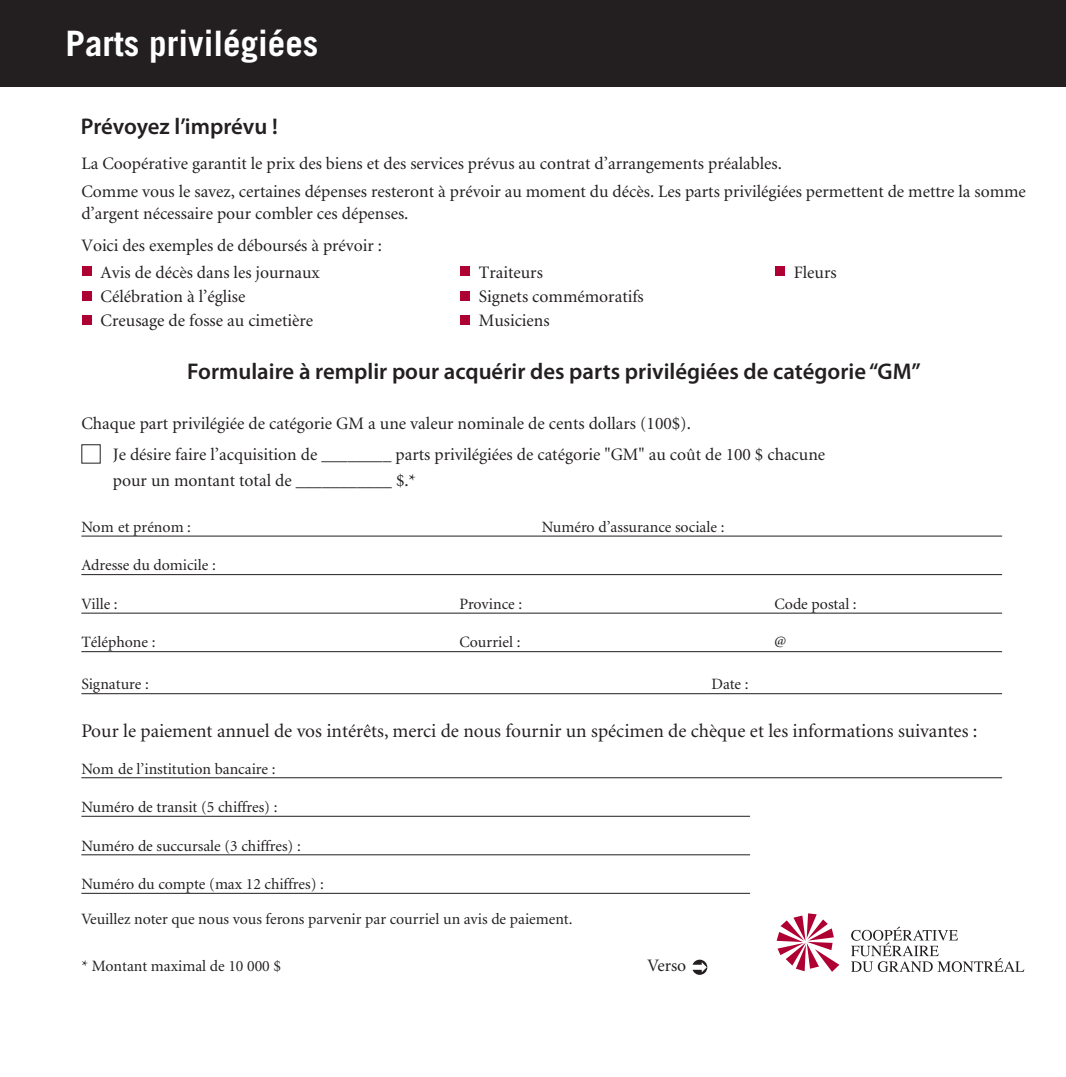
<style>
.page{position:relative;width:1066px;height:1077px;background:#fff}
.page>*{position:absolute;margin:0;border:0;box-sizing:border-box;transform-origin:0 0}
.t1{font:700 35px "Trade Gothic";color:#fff}
.t2{font:600 22.75px "Myriad Pro";color:#231f20}
.t3{font:19.25px "Minion";color:#231f20}
.t4{font:17.5px/30.1px "Minion";color:#231f20}
.t5{font:15.75px "Minion";color:#231f20}
</style>
<div class="page">
<div style="left:0;top:0;width:1066px;height:87px;background:#231f20"></div>
<div style="left:82px;top:266px;width:10px;height:10px;background:#ae0032"></div>
<div style="left:460px;top:266px;width:10px;height:10px;background:#ae0032"></div>
<div style="left:775px;top:266px;width:10px;height:10px;background:#ae0032"></div>
<div style="left:82px;top:291px;width:10px;height:9px;background:#ae0032"></div>
<div style="left:460px;top:291px;width:10px;height:9px;background:#ae0032"></div>
<div style="left:82px;top:315px;width:10px;height:9px;background:#ae0032"></div>
<div style="left:460px;top:315px;width:10px;height:9px;background:#ae0032"></div>
<hr style="left:81px;top:535px;width:921px;height:1px;background:#231f20">
<hr style="left:81px;top:574px;width:921px;height:1px;background:#231f20">
<hr style="left:81px;top:612px;width:921px;height:1px;background:#231f20">
<hr style="left:81px;top:651px;width:921px;height:1px;background:#231f20">
<hr style="left:81px;top:693px;width:921px;height:1px;background:#231f20">
<hr style="left:81px;top:777px;width:921px;height:1px;background:#231f20">
<hr style="left:81px;top:815px;width:669px;height:1px;background:#231f20">
<hr style="left:81px;top:854px;width:669px;height:1px;background:#231f20">
<hr style="left:81px;top:892px;width:669px;height:1px;background:#231f20">
<svg style="left:776px;top:913px;width:63px;height:58px"></svg>
<svg style="left:851px;top:926px;width:173px;height:45px"></svg>
<svg style="left:692px;top:959px;width:15px;height:15px"></svg>
<hr style="left:0;top:1029px;width:1px;height:47px;background:#000">
<hr style="left:1065px;top:1029px;width:1px;height:47px;background:#000">
<h1 class="t1" style="left:66px;top:22px;width:254px">Parts privilégiées</h1>
<h2 class="t2" style="left:81px;top:112px;width:198px">Prévoyez l’imprévu !</h2>
<p class="t4" style="left:81px;top:149px;width:946px;line-height:28px">La Coopérative garantit le prix des biens et des services prévus au contrat d’arrangements préalables.<br>Comme vous le savez, certaines dépenses resteront à prévoir au moment du décès. Les parts privilégiées permettent de mettre la somme</p>
<p class="t4" style="left:81px;top:198px;width:328px;line-height:31.5px">d’argent nécessaire pour combler ces dépenses.<br>Voici des exemples de déboursés à prévoir :</p>
<p class="t4" style="left:101px;top:258px;width:221px">Avis de décès dans les journaux</p>
<p class="t4" style="left:479px;top:258px;width:66px">Traiteurs</p>
<p class="t4" style="left:794px;top:258px;width:44px">Fleurs</p>
<p class="t4" style="left:101px;top:282px;width:146px">Célébration à l’église</p>
<p class="t4" style="left:479px;top:282px;width:167px">Signets commémoratifs</p>
<p class="t4" style="left:101px;top:306px;width:214px">Creusage de fosse au cimetière</p>
<p class="t4" style="left:479px;top:306px;width:73px">Musiciens</p>
<h2 class="t2" style="left:187px;top:356px;width:735px">Formulaire à remplir pour acquérir des parts privilégiées de catégorie “GM”</h2>
<p class="t4" style="left:113px;top:409px;width:714px;text-indent:-31px">Chaque part privilégiée de catégorie GM a une valeur nominale de cents dollars (100$).<br>Je désire faire l’acquisition de ________ parts privilégiées de catégorie "GM" au coût de 100 $ chacune</p>
<p class="t4" style="left:113px;top:466px;width:305px">pour un montant total de ___________ $.*</p>
<p class="t5" style="left:81px;top:519px;width:111px">Nom et prénom :</p>
<p class="t5" style="left:542px;top:519px;width:184px">Numéro d’assurance sociale :</p>
<p class="t5" style="left:81px;top:557px;width:136px">Adresse du domicile :</p>
<p class="t5" style="left:81px;top:596px;width:38px">Ville :</p>
<p class="t5" style="left:459px;top:596px;width:64px">Province :</p>
<p class="t5" style="left:774px;top:596px;width:84px">Code postal :</p>
<p class="t5" style="left:81px;top:634px;width:76px">Téléphone :</p>
<p class="t5" style="left:459px;top:634px;width:63px">Courriel :</p>
<p class="t5" style="left:774px;top:634px;width:13px">@</p>
<p class="t5" style="left:81px;top:676px;width:69px">Signature :</p>
<p class="t5" style="left:711px;top:676px;width:39px">Date :</p>
<p class="t3" style="left:81px;top:721px;width:897px">Pour le paiement annuel de vos intérêts, merci de nous fournir un spécimen de chèque et les informations suivantes :</p>
<p class="t5" style="left:81px;top:760px;width:196px">Nom de l’institution bancaire :</p>
<p class="t5" style="left:81px;top:799px;width:198px">Numéro de transit (5 chiffres) :</p>
<p class="t5" style="left:81px;top:837px;width:221px">Numéro de succursale (3 chiffres) :</p>
<p class="t5" style="left:81px;top:876px;width:244px">Numéro du compte (max 12 chiffres) :</p>
<p class="t5" style="left:81px;top:911px;width:493px">Veuillez noter que nous vous ferons parvenir par courriel un avis de paiement.</p>
<p class="t5" style="left:81px;top:958px;width:201px">* Montant maximal de 10 000 $</p>
<p class="t4" style="left:647px;top:951px;width:40px">Verso</p>
</div>
